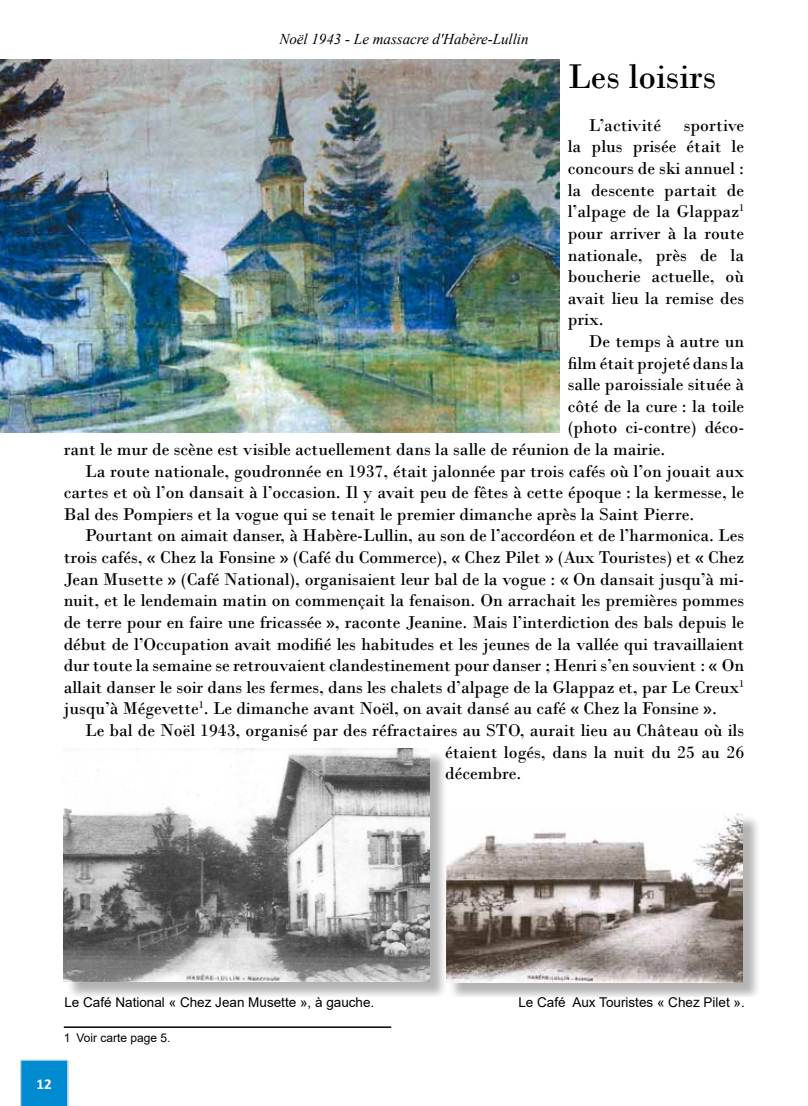
<style>
.page{position:relative;width:808px;height:1106px;background:#fff}
.page>*{position:absolute;margin:0;border:0;box-sizing:border-box;transform-origin:0 0}
.t1{font:36px "Bodoni";color:#000}
.t2{font:18px/21.6px "Bodoni";letter-spacing:-.005em;color:#000;text-align:justify}
.t3{font:italic 15px "Times New Roman";color:#000}
.t4{font:700 15px "Calibri";color:#fff}
.t5{font:13.5px "Arial";color:#000}
.t6{font:12px "Arial";color:#000}
</style>
<div class="page">
<img style="left:0;top:59px;width:753px;height:1047px">
<hr style="left:64px;top:1026px;width:327px;height:1px;background:#000">
<img style="left:0;top:60px;width:559px;height:372px">
<div style="left:66px;top:750px;width:379px;height:246px;background:#000;opacity:.3"></div>
<img style="left:63px;top:748px;width:366px;height:233px">
<div style="left:448px;top:814px;width:313px;height:182px;background:#000;opacity:.3"></div>
<img style="left:446px;top:812px;width:297px;height:170px">
<p class="t3" style="left:279px;top:29px;width:251px">Noël 1943 - Le massacre d'Habère-Lullin</p>
<h1 class="t1" style="left:568px;top:55px;width:150px">Les loisirs</h1>
<p class="t2" style="left:589px;top:114px;width:74px">L’activité</p>
<p class="t2" style="left:568px;top:114px;width:178px;text-indent:116px">sportive la plus prisée était le concours de ski annuel : la descente partait de l’alpage de la Glappaz<sup>1 </sup>pour arriver à la route nationale, près de la boucherie actuelle, où avait lieu la remise des prix.</p>
<p class="t2" style="left:589px;top:330px;width:157px">De temps à autre un</p>
<p class="t2" style="left:568px;top:352px;width:178px">film était projeté dans la</p>
<p class="t2" style="left:568px;top:373px;width:178px">salle paroissiale située à</p>
<p class="t2" style="left:568px;top:395px;width:178px">côté de la cure : la toile</p>
<p class="t2" style="left:568px;top:417px;width:178px">(photo ci-contre) déco-</p>
<p class="t2" style="left:64px;top:438px;width:603px">rant le mur de scène est visible actuellement dans la salle de réunion de la mairie.</p>
<p class="t2" style="left:85px;top:460px;width:661px">La route nationale, goudronnée en 1937, était jalonnée par trois cafés où l’on jouait aux</p>
<p class="t2" style="left:64px;top:481px;width:682px">cartes et où l’on dansait à l’occasion. Il y avait peu de fêtes à cette époque : la kermesse, le</p>
<p class="t2" style="left:64px;top:503px;width:632px">Bal des Pompiers et la vogue qui se tenait le premier dimanche après la Saint Pierre.</p>
<p class="t2" style="left:85px;top:525px;width:660px">Pourtant on aimait danser, à Habère-Lullin, au son de l’accordéon et de l’harmonica. Les</p>
<p class="t2" style="left:64px;top:546px;width:682px">trois cafés, « Chez la Fonsine » (Café du Commerce), « Chez Pilet » (Aux Touristes) et « Chez</p>
<p class="t2" style="left:64px;top:568px;width:682px">Jean Musette » (Café National), organisaient leur bal de la vogue : « On dansait jusqu’à mi-</p>
<p class="t2" style="left:64px;top:589px;width:682px">nuit, et le lendemain matin on commençait la fenaison. On arrachait les premières pommes</p>
<p class="t2" style="left:64px;top:611px;width:682px">de terre pour en faire une fricassée », raconte Jeanine. Mais l’interdiction des bals depuis le</p>
<p class="t2" style="left:64px;top:633px;width:682px">début de l’Occupation avait modifié les habitudes et les jeunes de la vallée qui travaillaient</p>
<p class="t2" style="left:64px;top:654px;width:682px">dur toute la semaine se retrouvaient clandestinement pour danser ; Henri s’en souvient : « On</p>
<p class="t2" style="left:64px;top:676px;width:682px">allait danser le soir dans les fermes, dans les chalets d’alpage de la Glappaz et, par Le Creux<sup>1</sup></p>
<p class="t2" style="left:64px;top:697px;width:655px">jusqu’à Mégevette<sup>1</sup>. Le dimanche avant Noël, on avait dansé au café « Chez la Fonsine ».</p>
<p class="t2" style="left:85px;top:719px;width:661px">Le bal de Noël 1943, organisé par des réfractaires au STO, aurait lieu au Château où ils</p>
<p class="t2" style="left:445px;top:741px;width:300px">étaient logés, dans la nuit du 25 au 26</p>
<p class="t2" style="left:445px;top:762px;width:78px">décembre.</p>
<p class="t4" style="left:36px;top:1073px;width:17px">12</p>
<p class="t5" style="left:64px;top:992px;width:311px">Le Café National « Chez Jean Musette », à gauche.</p>
<p class="t5" style="left:518px;top:992px;width:228px">Le Café Aux Touristes « Chez Pilet ».</p>
<p class="t6" style="left:64px;top:1029px;width:108px">1 Voir carte page 5.</p>
</div>
